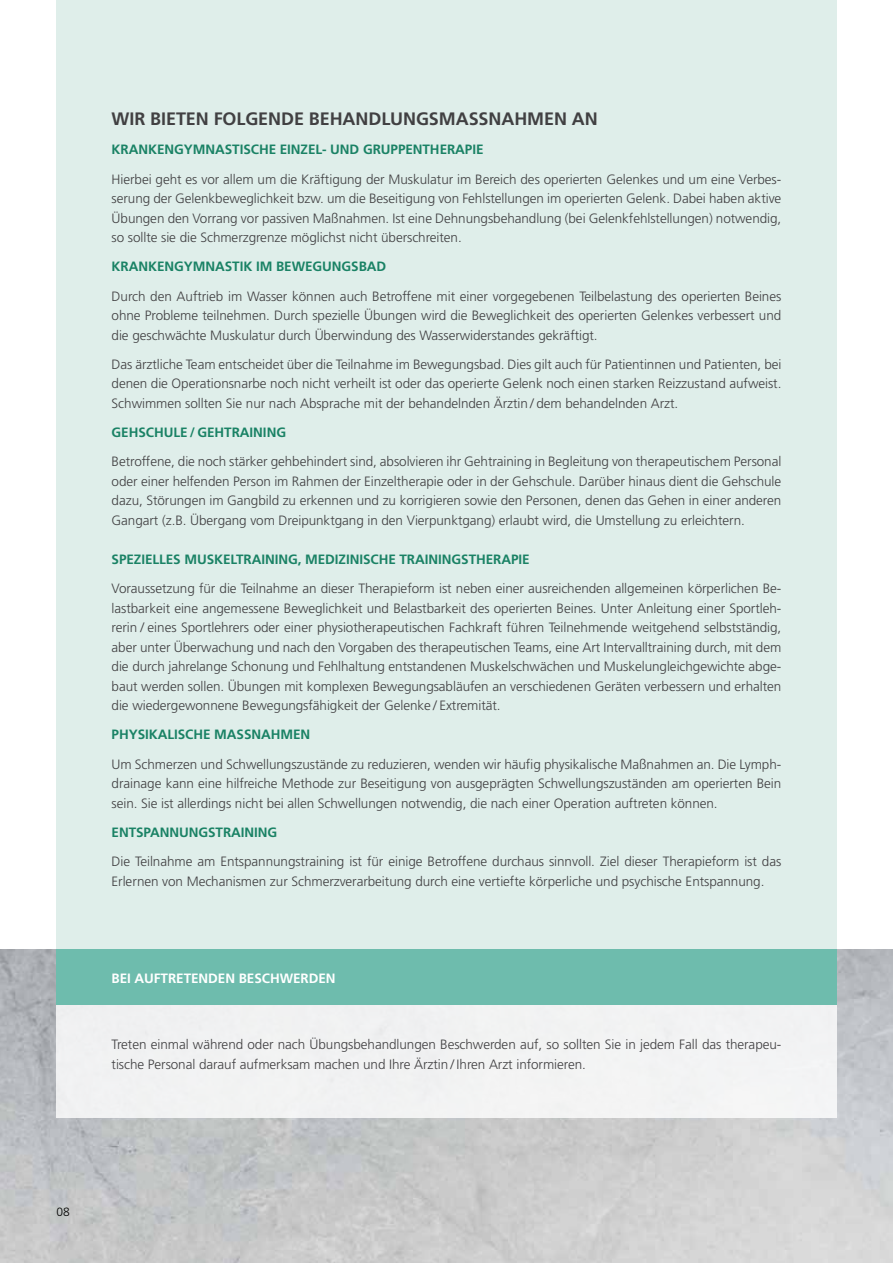
<style>
.page{position:relative;width:893px;height:1263px;background:#fff}
.page>*{position:absolute;margin:0;border:0;box-sizing:border-box;transform-origin:0 0}
.t1{font:700 18px "Frutiger LT Pro";letter-spacing:-.005em;color:#414042}
.t2{font:300 13.5px/19.5px "Frutiger LT Pro";letter-spacing:-.005em;color:#414042;text-align:justify}
.t3{font:700 13.5px "Frutiger LT Pro";letter-spacing:-.005em;color:#1a8265}
.t4{font:700 13.5px "Frutiger LT Pro";letter-spacing:-.005em;color:#fff}
.t5{font:300 12px "Frutiger LT Pro";color:#000}
</style>
<div class="page">
<div style="left:56px;top:0;width:781px;height:949px;background:#dfeeea"></div>
<div style="left:56px;top:949px;width:781px;height:56px;background:#6ebcad"></div>
<div style="left:56px;top:1005px;width:781px;height:112px;background:#f2f2f3"></div>
<h1 class="t1" style="left:112px;top:108px;width:49px">WIR BIETEN</h1>
<h1 class="t1" style="left:214px;top:108px;width:12px">FOLGENDE</h1>
<h1 class="t1" style="left:309px;top:108px;width:24px">BEHANDL</h1>
<h1 class="t1" style="left:390px;top:108px;width:27px">UNGSMA</h1>
<h1 class="t1" style="left:469px;top:108px;width:34px">SSNAHMEN</h1>
<h1 class="t1" style="left:572px;top:108px;width:14px">AN</h1>
<p class="t3" style="left:112px;top:142px;width:28px">KRANKENG</p>
<p class="t3" style="left:184px;top:142px;width:18px">YMNASTIS</p>
<p class="t3" style="left:251px;top:142px;width:45px">CHE EINZEL</p>
<p class="t3" style="left:322px;top:142px;width:93px">- UND GRUPPENTHE</p>
<p class="t3" style="left:447px;top:142px;width:32px">RAPIE</p>
<p class="t2" style="left:112px;top:169px;width:671px">Hierbei geht es vor allem um die Kräftigung der Muskulatur im Bereich des operierten Gelenkes und um eine Verbes&shy;serung der Gelenkbeweglichkeit bzw. um die Beseitigung von Fehlstellungen im operierten Gelenk. Dabei haben aktive Übungen den Vorrang vor passiven Maßnahmen. Ist eine Dehnungsbehandlung (bei Gelenkfehlstellungen) notwendig, so sollte sie die Schmerzgrenze möglichst nicht überschreiten.</p>
<p class="t3" style="left:112px;top:259px;width:28px">KRANKENG</p>
<p class="t3" style="left:184px;top:259px;width:19px">YMNASTIK</p>
<p class="t3" style="left:256px;top:259px;width:39px">IM BEWEG</p>
<p class="t3" style="left:322px;top:259px;width:20px">UNGSBAD</p>
<p class="t2" style="left:112px;top:286px;width:671px">Durch den Auftrieb im Wasser können auch Betroffene mit einer vorgegebenen Teilbelastung des operierten Beines ohne Probleme teilnehmen. Durch spezielle Übungen wird die Beweglichkeit des operierten Gelenkes verbessert und die geschwächte Muskulatur durch Überwindung des Wasserwiderstandes gekräftigt.</p>
<p class="t2" style="left:112px;top:355px;width:671px">Das ärztliche Team entscheidet über die Teilnahme im Bewegungsbad. Dies gilt auch für Patientinnen und Patienten, bei denen die Operationsnarbe noch nicht verheilt ist oder das operierte Gelenk noch einen starken Reizzustand aufweist.<br>Schwimmen sollten Sie nur nach Absprache mit der behandelnden Ärztin / dem behandelnden Arzt.</p>
<p class="t3" style="left:112px;top:424px;width:19px">GEHS</p>
<p class="t3" style="left:146px;top:424px;width:103px">CH ULE / GEHTRAINING</p>
<p class="t2" style="left:112px;top:452px;width:671px">Betroffene, die noch stärker gehbehindert sind, absolvieren ihr Gehtraining in Begleitung von therapeutischem Personal oder einer helfenden Person im Rahmen der Einzeltherapie oder in der Gehschule. Darüber hinaus dient die Gehschule dazu, Störungen im Gangbild zu erkennen und zu korrigieren sowie den Personen, denen das Gehen in einer anderen Gangart (z.B. Übergang vom Dreipunktgang in den Vierpunktgang) erlaubt wird, die Umstellung zu erleichtern.</p>
<p class="t3" style="left:112px;top:551px;width:23px">SPEZIELLES</p>
<p class="t3" style="left:184px;top:551px;width:31px">MUSKELT</p>
<p class="t3" style="left:243px;top:551px;width:17px">RAINING</p>
<p class="t3" style="left:298px;top:551px;width:28px">, MEDIZINIS</p>
<p class="t3" style="left:371px;top:551px;width:54px">CHE TRAININGSTHE</p>
<p class="t3" style="left:493px;top:551px;width:32px">RAPIE</p>
<p class="t2" style="left:112px;top:579px;width:671px">Voraussetzung für die Teilnahme an dieser Therapieform ist neben einer ausreichenden allgemeinen körperlichen Be&shy;lastbarkeit eine angemessene Beweglichkeit und Belastbarkeit des operierten Beines. Unter Anleitung einer Sportleh&shy;rerin / eines Sportlehrers oder einer physiotherapeutischen Fachkraft führen Teilnehmende weitgehend selbstständig, aber unter Überwachung und nach den Vorgaben des therapeutischen Teams, eine Art Intervalltraining durch, mit dem die durch jahrelange Schonung und Fehlhaltung entstandenen Muskelschwächen und Muskelungleichgewichte abge&shy;baut werden sollen. Übungen mit komplexen Bewegungsabläufen an verschiedenen Geräten verbessern und erhalten die wiedergewonnene Bewegungsfähigkeit der Gelenke / Extremität.</p>
<p class="t3" style="left:112px;top:727px;width:34px">PHYSIKALIS</p>
<p class="t3" style="left:185px;top:727px;width:77px">CHE MASSNAHMEN</p>
<p class="t2" style="left:112px;top:754px;width:671px">Um Schmerzen und Schwellungszustände zu reduzieren, wenden wir häufig physikalische Maßnahmen an. Die Lymph&shy;drainage kann eine hilfreiche Methode zur Beseitigung von ausgeprägten Schwellungszuständen am operierten Bein sein. Sie ist allerdings nicht bei allen Schwellungen notwendig, die nach einer Operation auftreten können.</p>
<p class="t3" style="left:112px;top:824px;width:17px">ENTS</p>
<p class="t3" style="left:144px;top:824px;width:17px">PANN</p>
<p class="t3" style="left:179px;top:824px;width:19px">UNGST</p>
<p class="t3" style="left:223px;top:824px;width:17px">RAINING</p>
<p class="t2" style="left:112px;top:852px;width:671px">Die Teilnahme am Entspannungstraining ist für einige Betroffene durchaus sinnvoll. Ziel dieser Therapieform ist das<br>Erlernen von Mechanismen zur Schmerzverarbeitung durch eine vertiefte körperliche und psychische Entspannung.</p>
<p class="t4" style="left:112px;top:970px;width:7px">BEI</p>
<p class="t4" style="left:135px;top:970px;width:51px">AUFTRETENDEN</p>
<p class="t4" style="left:239px;top:970px;width:42px">BESCHWE</p>
<p class="t4" style="left:301px;top:970px;width:18px">RDEN</p>
<p class="t2" style="left:112px;top:1035px;width:671px">Treten einmal während oder nach Übungsbehandlungen Beschwerden auf, so sollten Sie in jedem Fall das therapeu&shy;tische Personal darauf aufmerksam machen und Ihre Ärztin / Ihren Arzt informieren.</p>
<p class="t5" style="left:56px;top:1204px;width:15px">08</p>
</div>
